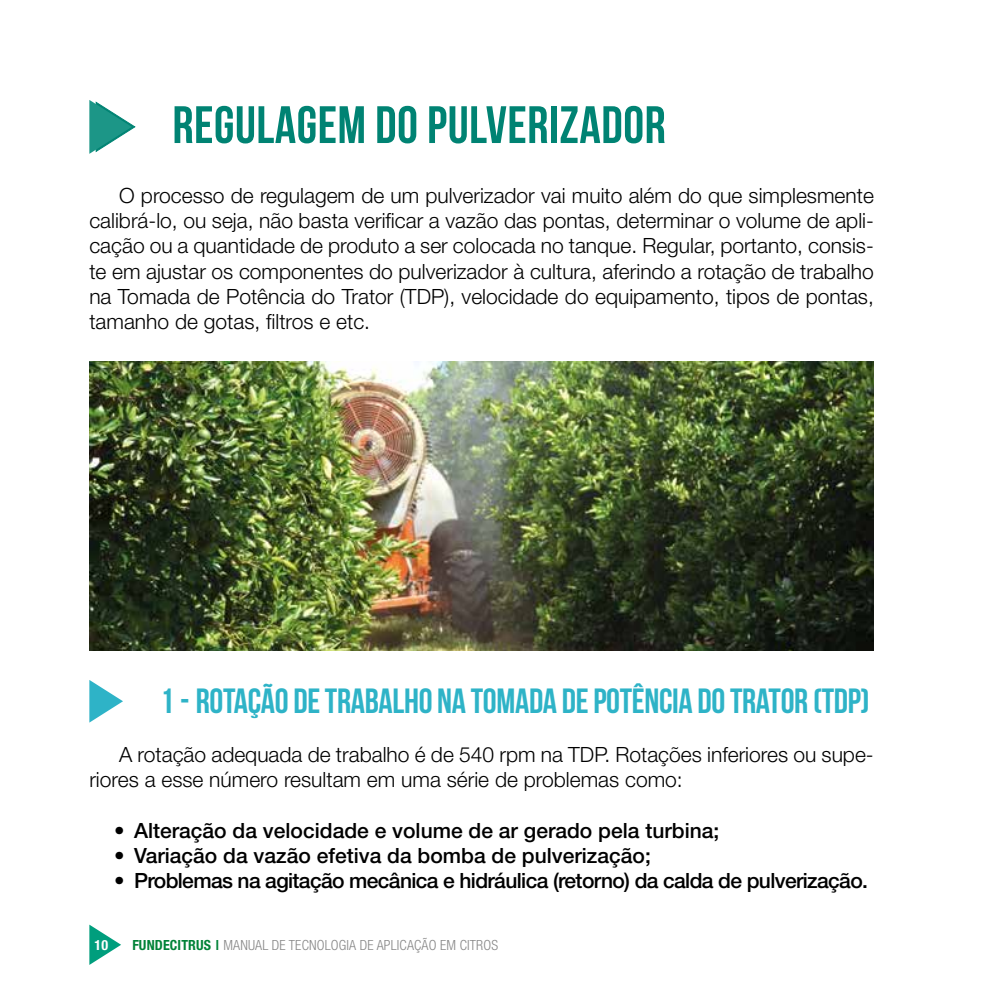
<style>
.page{position:relative;width:993px;height:993px;background:#fff}
.page>*{position:absolute;margin:0;border:0;box-sizing:border-box;transform-origin:0 0}
.t1{font:700 52.5px "Bebas Neue";letter-spacing:.01em;color:#008373}
.t2{font:700 35px "Bebas Neue";letter-spacing:-.01em;color:#2eb3c7}
.t3{font:300 21px/25.2px "Helvetica Neue LT Std";color:#000;text-align:justify}
.t4{font:500 21px "Helvetica Neue LT Std";color:#000}
.t5{font:500 21px "Helvetica Neue LT Std";letter-spacing:-.03em;color:#000}
.t6{font:300 condensed 14px "Helvetica Neue LT Std";letter-spacing:.01em;color:#878787}
.t7{font:700 condensed 14px "Helvetica Neue LT Std";color:#fff}
.s1{font-weight:700;color:#008237}
.s2{font-weight:500;font-stretch:normal;color:#008237}
</style>
<div class="page">
<svg style="left:89px;top:924px;width:32px;height:40px"></svg>
<svg style="left:89px;top:680px;width:34px;height:42px"></svg>
<svg style="left:89px;top:100px;width:46px;height:54px"></svg>
<img style="left:89px;top:361px;width:784px;height:289px">
<h1 class="t1" style="left:172px;top:96px;width:494px">REGULAGEM DO PULVERIZADOR</h1>
<p class="t3" style="left:89px;top:182px;width:785px;text-indent:30px">O processo de regulagem de um pulverizador vai muito além do que simplesmente calibrá-lo, ou seja, não basta verificar a vazão das pontas, determinar o volume de apli&shy;cação ou a quantidade de produto a ser colocada no tanque. Regular, portanto, consis&shy;te em ajustar os componentes do pulverizador à cultura, aferindo a rotação de trabalho na Tomada de Potência do Trator (TDP), velocidade do equipamento, tipos de pontas, tamanho de gotas, filtros e etc.</p>
<h2 class="t2" style="left:160px;top:681px;width:710px">1 - ROTAÇÃO DE TRABALHO NA TOMADA DE POTÊNCIA DO TRATOR (TDP)</h2>
<p class="t3" style="left:89px;top:741px;width:785px;text-indent:30px">A rotação adequada de trabalho é de 540 rpm na TDP. Rotações inferiores ou supe&shy;riores a esse número resultam em uma série de problemas como:</p>
<p class="t4" style="left:114px;top:817px;width:606px">• Alteração da velocidade e volume de ar gerado pela turbina;</p>
<p class="t4" style="left:114px;top:842px;width:538px">• Variação da vazão efetiva da bomba de pulverização;</p>
<p class="t5" style="left:114px;top:867px;width:755px">• Problemas na agitação mecânica e hidráulica (retorno) da calda de pulverização.</p>
<p class="t7" style="left:94px;top:936px;width:15px">10</p>
<p class="t6" style="left:132px;top:937px;width:367px"><span class="s1">FUNDECITRUS</span> <span class="s2">I</span> MANUAL DE TECNOLOGIA DE APLICAÇÃO EM CITROS</p>
</div>
